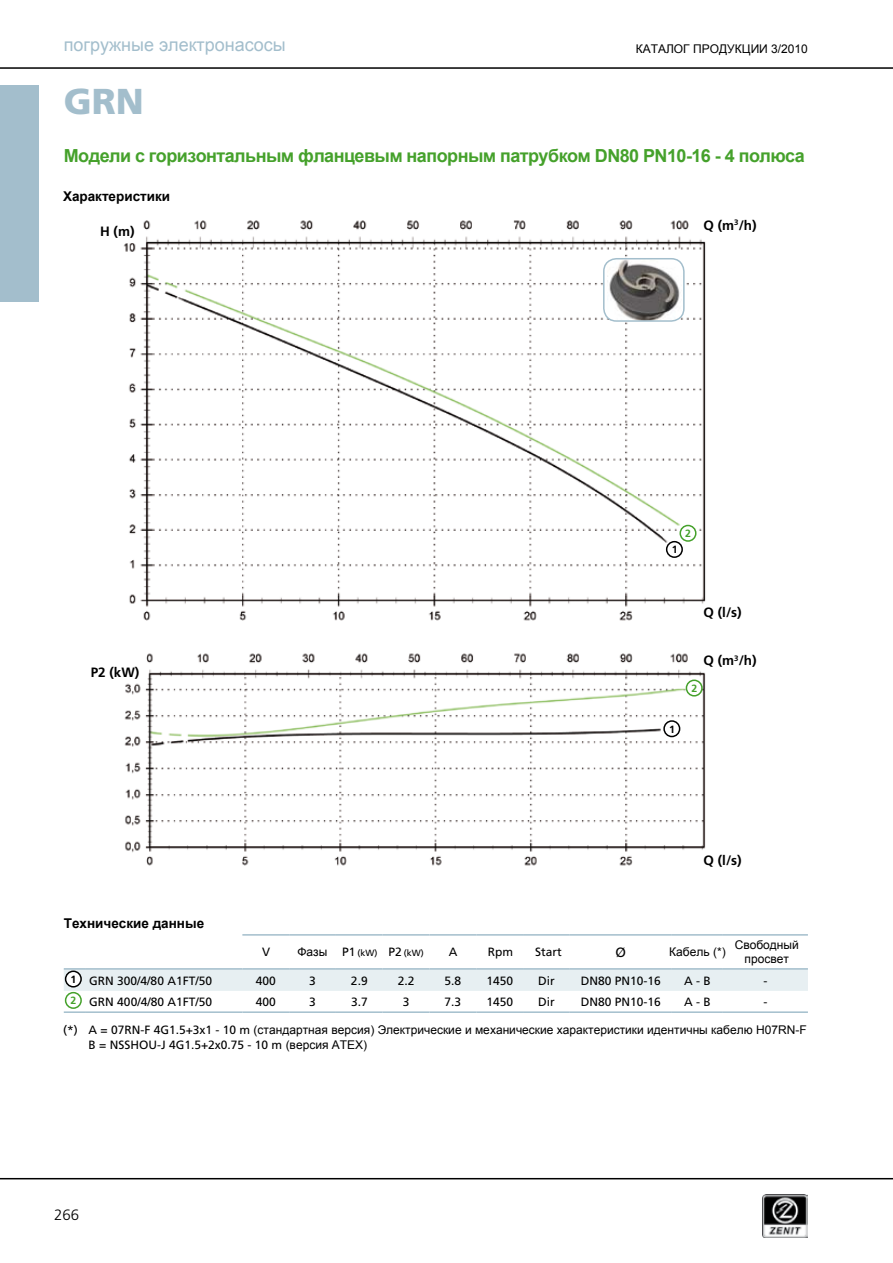
<style>
.page{position:relative;width:893px;height:1263px;background:#fff}
.page>*{position:absolute;margin:0;border:0;box-sizing:border-box;transform-origin:0 0}
.t1{font:900 36px "Frutiger";color:#a3becc}
.t2{font:700 18px "Arial";letter-spacing:-.03em;color:#45a12b}
.t3{font:18px "Arial";color:#a3becc}
.t4{font:300 15px "Frutiger";color:#000}
.t5{font:700 13.5px "Frutiger";color:#000}
.t6{font:700 13.5px "Arial";color:#000}
.t7{font:13.5px "Frutiger";color:#000}
.t8{font:12px "Frutiger";color:#000}
.t9{font:12px/14.4px "Arial";color:#000;text-align:center}
.t10{font:12px "Arial";color:#000}
.t11{font:700 10.5px "Frutiger";color:#000}
.t12{font:700 10.5px "Frutiger";color:#45a12b}
.t13{font:9px "Frutiger";color:#000}
.s1{font-size:12px}
.s2{font-family:"Frutiger"}
.s3{font-family:"Arial"}
</style>
<div class="page">
<hr style="left:0;top:67px;width:893px;height:2px;background:#000">
<div style="left:0;top:85px;width:38px;height:217px;background:#a3becc"></div>
<hr style="left:0;top:1178px;width:893px;height:1px;background:#000">
<img style="left:763px;top:1195px;width:45px;height:42px">
<img style="left:123px;top:220px;width:583px;height:401px">
<svg style="left:64px;top:970px;width:744px;height:39px"></svg>
<hr style="left:242px;top:934px;width:47px;height:2px;background:#a3becc">
<hr style="left:289px;top:934px;width:47px;height:2px;background:#a3becc">
<hr style="left:336px;top:934px;width:47px;height:2px;background:#a3becc">
<hr style="left:383px;top:934px;width:46px;height:2px;background:#a3becc">
<hr style="left:429px;top:934px;width:47px;height:2px;background:#a3becc">
<hr style="left:476px;top:934px;width:47px;height:2px;background:#a3becc">
<hr style="left:523px;top:934px;width:47px;height:2px;background:#a3becc">
<hr style="left:570px;top:934px;width:102px;height:2px;background:#a3becc">
<hr style="left:672px;top:934px;width:51px;height:2px;background:#a3becc">
<hr style="left:723px;top:934px;width:85px;height:2px;background:#a3becc">
<hr style="left:242px;top:968px;width:47px;height:2px;background:#a3becc">
<hr style="left:289px;top:968px;width:47px;height:2px;background:#a3becc">
<hr style="left:336px;top:968px;width:47px;height:2px;background:#a3becc">
<hr style="left:383px;top:968px;width:46px;height:2px;background:#a3becc">
<hr style="left:429px;top:968px;width:47px;height:2px;background:#a3becc">
<hr style="left:476px;top:968px;width:47px;height:2px;background:#a3becc">
<hr style="left:523px;top:968px;width:47px;height:2px;background:#a3becc">
<hr style="left:570px;top:968px;width:102px;height:2px;background:#a3becc">
<hr style="left:672px;top:968px;width:51px;height:2px;background:#a3becc">
<hr style="left:723px;top:968px;width:85px;height:2px;background:#a3becc">
<hr style="left:64px;top:968px;width:21px;height:2px;background:#a3becc">
<hr style="left:85px;top:968px;width:157px;height:2px;background:#a3becc">
<hr style="left:64px;top:1011px;width:21px;height:2px;background:#a3becc">
<hr style="left:85px;top:1011px;width:157px;height:2px;background:#a3becc">
<hr style="left:242px;top:1011px;width:47px;height:2px;background:#a3becc">
<hr style="left:289px;top:1011px;width:47px;height:2px;background:#a3becc">
<hr style="left:336px;top:1011px;width:47px;height:2px;background:#a3becc">
<hr style="left:383px;top:1011px;width:46px;height:2px;background:#a3becc">
<hr style="left:429px;top:1011px;width:47px;height:2px;background:#a3becc">
<hr style="left:476px;top:1011px;width:47px;height:2px;background:#a3becc">
<hr style="left:523px;top:1011px;width:47px;height:2px;background:#a3becc">
<hr style="left:570px;top:1011px;width:102px;height:2px;background:#a3becc">
<hr style="left:672px;top:1011px;width:51px;height:2px;background:#a3becc">
<hr style="left:723px;top:1011px;width:85px;height:2px;background:#a3becc">
<img style="left:124px;top:653px;width:582px;height:213px">
<img style="left:607px;top:259px;width:75px;height:62px">
<div style="left:603px;top:258px;width:82px;height:64px;border:2px solid #a3becc;border-radius:13px"></div>
<div style="left:667px;top:542px;width:15px;height:15px;background:#fff;border-radius:50%"></div>
<div style="left:666px;top:541px;width:17px;height:17px;border:2px solid #000;border-radius:50%"></div>
<div style="left:680px;top:525px;width:16px;height:16px;background:#fff;border-radius:50%"></div>
<div style="left:679px;top:525px;width:17px;height:17px;border:2px solid #45a12b;border-radius:50%"></div>
<div style="left:664px;top:721px;width:16px;height:15px;background:#fff;border-radius:50%"></div>
<div style="left:663px;top:720px;width:17px;height:17px;border:2px solid #000;border-radius:50%"></div>
<div style="left:686px;top:680px;width:16px;height:16px;background:#fff;border-radius:50%"></div>
<div style="left:686px;top:679px;width:17px;height:17px;border:2px solid #45a12b;border-radius:50%"></div>
<div style="left:66px;top:971px;width:15px;height:16px;background:#fff;border-radius:50%"></div>
<div style="left:65px;top:970px;width:17px;height:17px;border:2px solid #000;border-radius:50%"></div>
<div style="left:66px;top:993px;width:15px;height:15px;background:#fff;border-radius:50%"></div>
<div style="left:65px;top:992px;width:17px;height:17px;border:2px solid #45a12b;border-radius:50%"></div>
<h2 class="t3" style="left:64px;top:33px;width:223px">погружные электронасосы</h2>
<p class="t10" style="left:636px;top:41px;width:174px">КАТАЛОГ ПРОДУКЦИИ 3/2010</p>
<h1 class="t1" style="left:64px;top:79px;width:82px">GRN</h1>
<h2 class="t2" style="left:64px;top:144px;width:742px">Модели с горизонтальным фланцевым напорным патрубком DN80 PN10-16 - 4 полюса</h2>
<p class="t6" style="left:63px;top:188px;width:109px">Характеристики</p>
<p class="t5" style="left:100px;top:223px;width:36px">H (m)</p>
<p class="t5" style="left:703px;top:217px;width:55px">Q (m<sup>3</sup>/h)</p>
<p class="t5" style="left:91px;top:664px;width:50px">P2 (kW)</p>
<p class="t6" style="left:64px;top:915px;width:142px">Технические данные</p>
<p class="t11" style="left:672px;top:543px;width:7px">1</p>
<p class="t12" style="left:685px;top:527px;width:7px">2</p>
<p class="t11" style="left:669px;top:723px;width:7px">1</p>
<p class="t5" style="left:703px;top:604px;width:40px">Q (l/s)</p>
<p class="t5" style="left:703px;top:653px;width:55px">Q (m<sup>3</sup>/h)</p>
<p class="t12" style="left:691px;top:682px;width:7px">2</p>
<p class="t9" style="left:297px;top:944px;width:31px">Фазы</p>
<p class="t8" style="left:262px;top:945px;width:10px">V</p>
<p class="t13" style="left:342px;top:948px;width:83px"><span class="s1">P1</span> (kW) <span class="s1">P2</span> (kW)</p>
<p class="t8" style="left:449px;top:945px;width:10px">A</p>
<p class="t8" style="left:488px;top:945px;width:27px">Rpm</p>
<p class="t8" style="left:535px;top:945px;width:28px">Start</p>
<p class="t7" style="left:616px;top:944px;width:12px">Ø</p>
<p class="t5" style="left:703px;top:853px;width:40px">Q (l/s)</p>
<p class="t9" style="left:669px;top:944px;width:58px">Кабель (*)</p>
<p class="t9" style="left:735px;top:937px;width:66px">Свободный просвет</p>
<p class="t11" style="left:71px;top:973px;width:7px">1</p>
<p class="t12" style="left:71px;top:994px;width:7px">2</p>
<p class="t8" style="left:89px;top:973px;width:124px">GRN 300/4/80 A1FT/50</p>
<p class="t8" style="left:256px;top:973px;width:22px">400</p>
<p class="t8" style="left:309px;top:973px;width:8px">3</p>
<p class="t8" style="left:351px;top:973px;width:18px">2.9</p>
<p class="t8" style="left:398px;top:973px;width:18px">2.2</p>
<p class="t8" style="left:445px;top:973px;width:18px">5.8</p>
<p class="t8" style="left:486px;top:973px;width:28px">1450</p>
<p class="t8" style="left:538px;top:973px;width:18px">Dir</p>
<p class="t8" style="left:581px;top:973px;width:82px">DN80 PN10-16</p>
<p class="t8" style="left:684px;top:973px;width:28px">A - B</p>
<p class="t8" style="left:763px;top:973px;width:5px">-</p>
<p class="t8" style="left:89px;top:995px;width:124px">GRN 400/4/80 A1FT/50</p>
<p class="t8" style="left:256px;top:995px;width:22px">400</p>
<p class="t8" style="left:309px;top:995px;width:8px">3</p>
<p class="t8" style="left:351px;top:995px;width:18px">3.7</p>
<p class="t8" style="left:403px;top:995px;width:8px">3</p>
<p class="t8" style="left:445px;top:995px;width:18px">7.3</p>
<p class="t8" style="left:486px;top:995px;width:28px">1450</p>
<p class="t8" style="left:538px;top:995px;width:18px">Dir</p>
<p class="t8" style="left:581px;top:995px;width:82px">DN80 PN10-16</p>
<p class="t8" style="left:684px;top:995px;width:28px">A - B</p>
<p class="t8" style="left:763px;top:995px;width:5px">-</p>
<p class="t9" style="left:63px;top:1023px;width:745px"><span class="s2">(*) A = 07RN-F 4G1.5+3x1 - 10 m</span> (стандартная версия) Электрические и механические характеристики идентичны кабелю H07RN-F</p>
<p class="t8" style="left:89px;top:1037px;width:280px">B = NSSHOU-J 4G1.5+2x0.75 - 10 m <span class="s3">(версия ATEX)</span></p>
<p class="t4" style="left:54px;top:1206px;width:27px">266</p>
</div>
